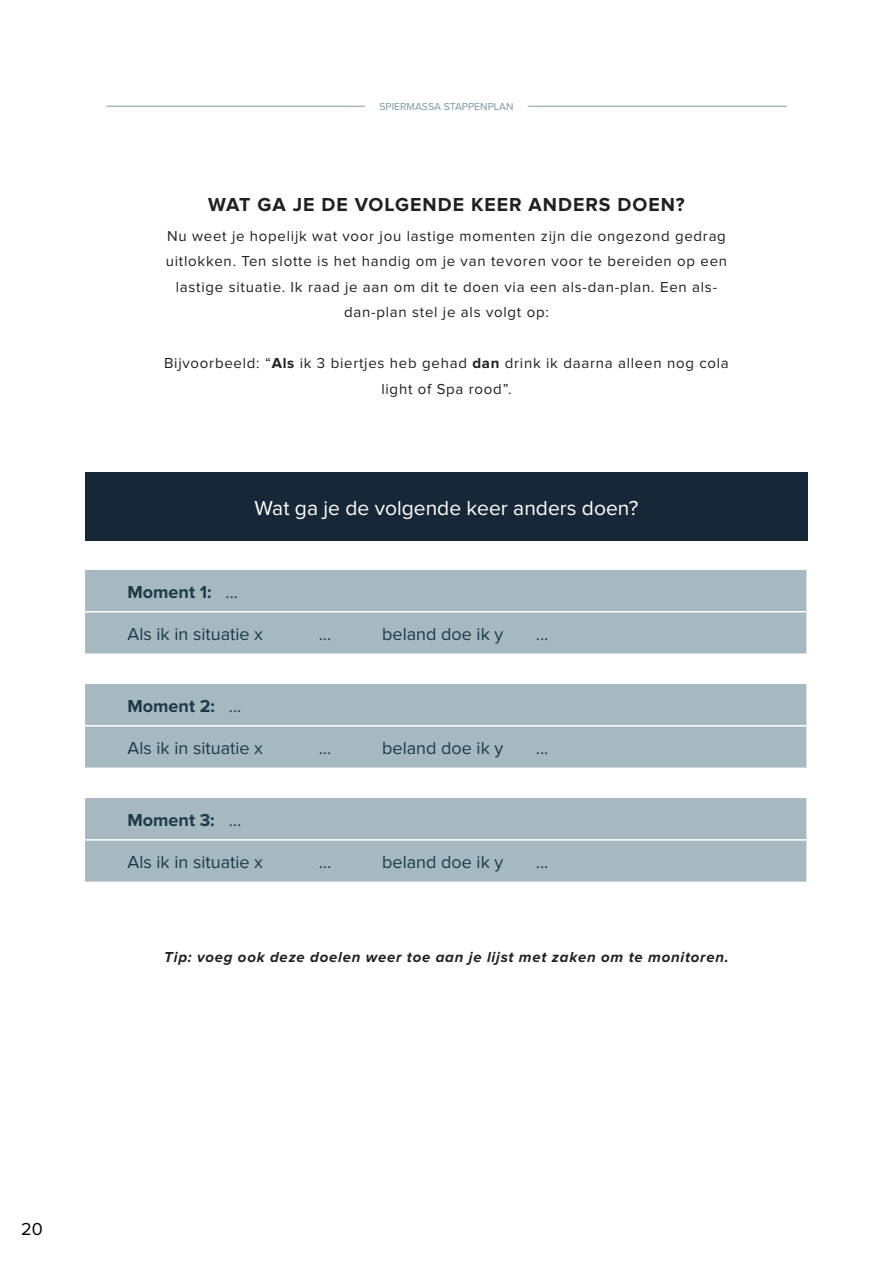
<style>
.page{position:relative;width:893px;height:1263px;background:#fff}
.page>*{position:absolute;margin:0;border:0;box-sizing:border-box;transform-origin:0 0}
.t1{font:21px "Proxima Nova";color:#fff}
.t2{font:700 19.5px "Proxima Nova";letter-spacing:.05em;color:#231f20}
.t3{font:18px "Proxima Nova";color:#1e3a49}
.t4{font:700 18px "Proxima Nova";color:#1e3a49}
.t5{font:18px "Proxima Nova";color:#000}
.t6{font:15px/25.5px "Proxima Nova";letter-spacing:.05em;color:#231f20;text-align:center}
.t7{font:italic 700 15px "Proxima Nova";letter-spacing:.05em;color:#231f20}
.t8{font:10.5px "Proxima Nova";color:#7c96a2}
.s1{font-weight:700}
.s2{font-weight:400}
</style>
<div class="page">
<hr style="left:106px;top:106px;width:259px;height:1px;background:#a7b9c0">
<hr style="left:528px;top:106px;width:259px;height:1px;background:#a7b9c0">
<div style="left:85px;top:473px;width:723px;height:68px;background:#162838"></div>
<div style="left:85px;top:570px;width:721px;height:83px;background:#a7b9c0"></div>
<hr style="left:85px;top:611px;width:721px;height:1px;background:#fff">
<div style="left:85px;top:684px;width:721px;height:83px;background:#a7b9c0"></div>
<hr style="left:85px;top:725px;width:721px;height:1px;background:#fff">
<div style="left:85px;top:798px;width:721px;height:84px;background:#a7b9c0"></div>
<hr style="left:85px;top:839px;width:721px;height:2px;background:#fff">
<p class="t8" style="left:379px;top:100px;width:136px">SPIERMASSA STAPPENPLAN</p>
<h2 class="t2" style="left:208px;top:193px;width:478px">WAT GA JE DE VOLGENDE KEER ANDERS DOEN?</h2>
<p class="t6" style="left:166px;top:223px;width:563px">Nu weet je hopelijk wat voor jou lastige momenten zijn die ongezond gedrag uitlokken. Ten slotte is het handig om je van tevoren voor te bereiden op een lastige situatie. Ik raad je aan om dit te doen via een als-dan-plan. Een als&shy;dan-plan stel je als volgt op:</p>
<p class="t6" style="left:164px;top:351px;width:566px">Bijvoorbeeld: “<span class="s1">Als</span> ik 3 biertjes heb gehad <span class="s1">dan</span> drink ik daarna alleen nog cola light of Spa rood”.</p>
<h1 class="t1" style="left:255px;top:496px;width:385px">Wat ga je de volgende keer anders doen?</h1>
<p class="t4" style="left:128px;top:581px;width:112px">Moment 1: <span class="s2">...</span></p>
<p class="t3" style="left:128px;top:624px;width:137px">Als ik in situatie x</p>
<p class="t3" style="left:319px;top:624px;width:14px">...</p>
<p class="t3" style="left:382px;top:624px;width:123px">beland doe ik y</p>
<p class="t3" style="left:536px;top:624px;width:14px">...</p>
<p class="t4" style="left:128px;top:695px;width:115px">Moment 2: <span class="s2">...</span></p>
<p class="t3" style="left:128px;top:738px;width:137px">Als ik in situatie x</p>
<p class="t3" style="left:319px;top:738px;width:14px">...</p>
<p class="t3" style="left:382px;top:738px;width:123px">beland doe ik y</p>
<p class="t3" style="left:536px;top:738px;width:14px">...</p>
<p class="t4" style="left:128px;top:809px;width:115px">Moment 3: <span class="s2">...</span></p>
<p class="t3" style="left:128px;top:852px;width:137px">Als ik in situatie x</p>
<p class="t3" style="left:319px;top:852px;width:14px">...</p>
<p class="t3" style="left:382px;top:852px;width:123px">beland doe ik y</p>
<p class="t3" style="left:536px;top:852px;width:14px">...</p>
<p class="t7" style="left:164px;top:949px;width:566px">Tip: voeg ook deze doelen weer toe aan je lijst met zaken om te monitoren.</p>
<p class="t5" style="left:21px;top:1219px;width:23px">20</p>
</div>
